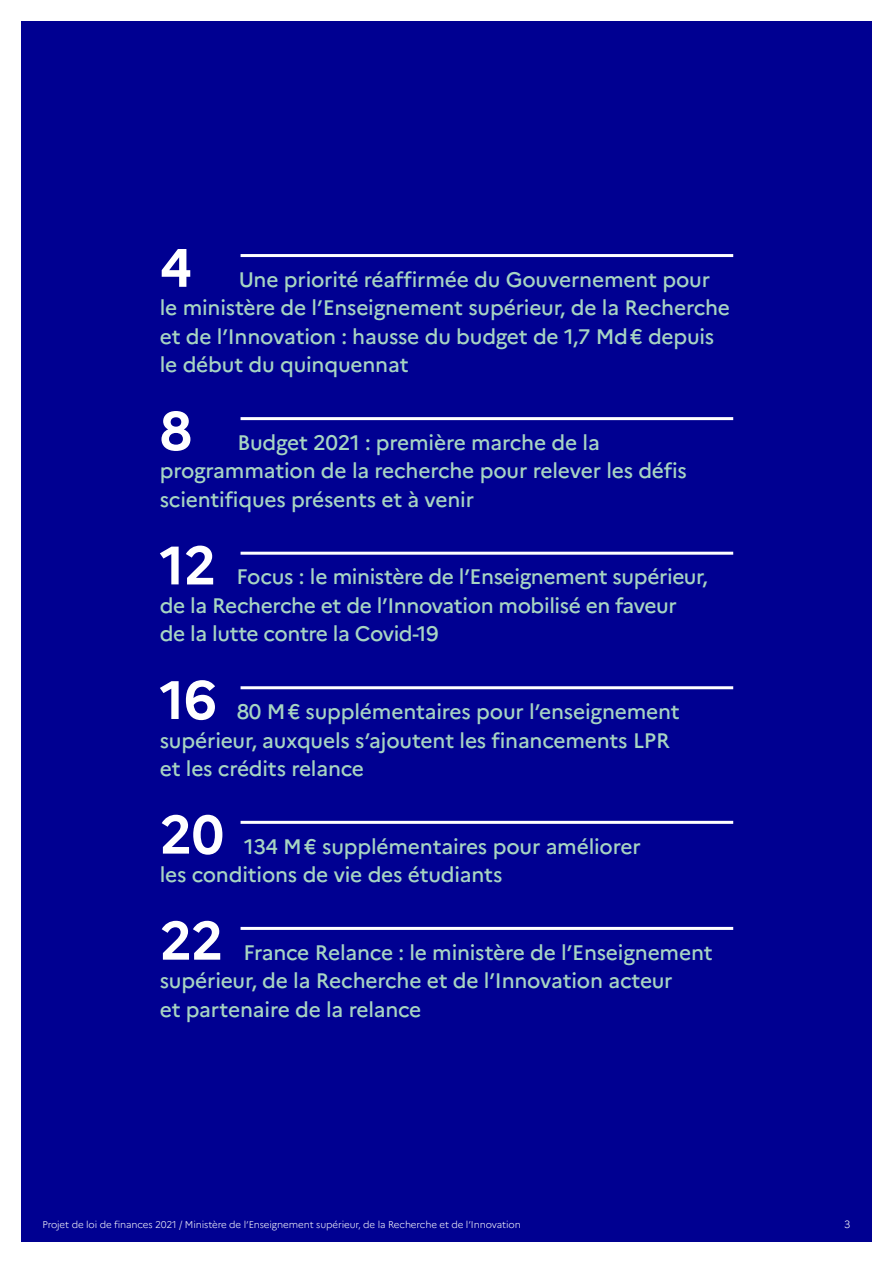
<style>
.page{position:relative;width:893px;height:1263px;background:#fff}
.page>*{position:absolute;margin:0;border:0;box-sizing:border-box;transform-origin:0 0}
.t1{font:700 54px "Marianne";letter-spacing:-.01em;color:#fff}
.t2{font:500 21px/28.5px "Marianne";letter-spacing:-.01em;color:#a7d5c2}
.t3{font:300 10.5px "Marianne";color:#fff}
.t4{font:300 9.75px "Marianne";letter-spacing:-.01em;color:#fff}
</style>
<div class="page">
<div style="left:21px;top:21px;width:851px;height:1221px;background:#000091"></div>
<hr style="left:241px;top:254px;width:492px;height:3px;background:#fff">
<hr style="left:241px;top:417px;width:492px;height:3px;background:#fff">
<hr style="left:241px;top:552px;width:492px;height:3px;background:#fff">
<hr style="left:241px;top:686px;width:492px;height:3px;background:#fff">
<hr style="left:241px;top:821px;width:492px;height:3px;background:#fff">
<hr style="left:241px;top:927px;width:492px;height:3px;background:#fff">
<h1 class="t1" style="left:160px;top:235px;width:34px">4</h1>
<p class="t2" style="left:160px;top:265px;width:572px;text-indent:79px">Une priorité réaffirmée du Gouvernement pour le ministère de l’Enseignement supérieur, de la Recherche et de l’Innovation : hausse du budget de 1,7 Md€ depuis le début du quinquennat</p>
<h1 class="t1" style="left:160px;top:398px;width:34px">8</h1>
<p class="t2" style="left:160px;top:428px;width:529px;text-indent:78px">Budget 2021 : première marche de la programmation de la recherche pour relever les défis scientifiques présents et à venir</p>
<h1 class="t1" style="left:160px;top:532px;width:58px">12</h1>
<p class="t2" style="left:160px;top:563px;width:550px;text-indent:77px">Focus : le ministère de l’Enseignement supérieur, de la Recherche et de l’Innovation mobilisé en faveur<br>de la lutte contre la Covid-19</p>
<h1 class="t1" style="left:160px;top:667px;width:58px">16</h1>
<p class="t2" style="left:160px;top:697px;width:522px;text-indent:77px">80 M€ supplémentaires pour l’enseignement supérieur, auxquels s’ajoutent les financements LPR et les crédits relance</p>
<h1 class="t1" style="left:160px;top:801px;width:66px">20</h1>
<p class="t2" style="left:160px;top:832px;width:483px;text-indent:85px">134 M€ supplémentaires pour améliorer les conditions de vie des étudiants</p>
<h1 class="t1" style="left:160px;top:907px;width:65px">22</h1>
<p class="t2" style="left:160px;top:938px;width:554px;text-indent:84px">France Relance : le ministère de l’Enseignement supérieur, de la Recherche et de l’Innovation acteur<br>et partenaire de la relance</p>
<p class="t4" style="left:43px;top:1218px;width:480px">Projet de loi de finances 2021 / Ministère de l’Enseignement supérieur, de la Recherche et de l’Innovation</p>
<p class="t3" style="left:844px;top:1218px;width:8px">3</p>
</div>
